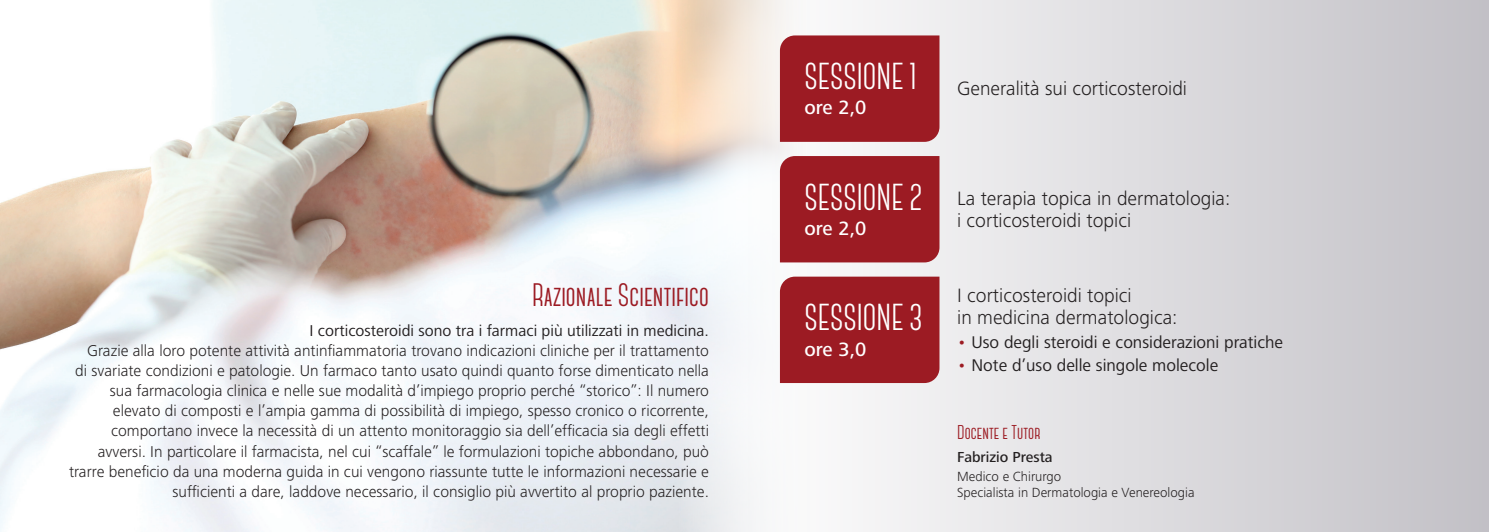
<style>
.page{position:relative;width:1489px;height:532px;background:#fff}
.page>*{position:absolute;margin:0;border:0;box-sizing:border-box;transform-origin:0 0}
.t1{font:700 37.5px "Canter";color:#fff}
.t2{font:700 32.5px "Canter";color:#9c1b23}
.t3{font:300 20px/21.2px "Frutiger Next LT";color:#231f20}
.t4{font:700 20px "Canter";color:#9c1b23}
.t5{font:500 20px "Frutiger Next LT";letter-spacing:-.005em;color:#fff}
.t6{font:17.5px "Frutiger Next LT";color:#231f20}
.t7{font:300 16.25px/20px "Frutiger Next LT";color:#231f20;text-align:right}
.t8{font:16.25px "Frutiger Next LT";color:#231f20}
.t9{font:500 15px "Frutiger Next LT";color:#231f20}
.t10{font:300 13.75px/15.6px "Frutiger Next LT";color:#231f20}
.s1{font-weight:500;color:#fff}
.s2{color:#9c1b23}
</style>
<div class="page">
<img style="left:0;top:0;width:744px;height:531px">
<div style="left:744px;top:0;width:744px;height:531px;background:linear-gradient(to right,#fdfcfc,#c3c1c7)"></div>
<div style="left:780px;top:35px;width:159px;height:107px;background:#9c1b23"></div>
<div style="left:780px;top:156px;width:159px;height:106px;background:#9c1b23"></div>
<div style="left:780px;top:276px;width:159px;height:107px;background:#9c1b23"></div>
<h2 class="t2" style="left:532px;top:278px;width:178px">Razionale Scientifico</h2>
<p class="t8" style="left:309px;top:322px;width:401px">I corticosteroidi sono tra i farmaci più utilizzati in medicina.</p>
<p class="t7" style="left:69px;top:341px;width:641px">Grazie alla loro potente attività antinfiammatoria trovano indicazioni cliniche per il trattamento<br>di svariate condizioni e patologie. Un farmaco tanto usato quindi quanto forse dimenticato nella sua farmacologia clinica e nelle sue modalità d’impiego proprio perché “storico”: Il numero elevato di composti e l’ampia gamma di possibilità di impiego, spesso cronico o ricorrente, comportano invece la necessità di un attento monitoraggio sia dell’efficacia sia degli effetti avversi. In particolare il farmacista, nel cui “scaffale” le formulazioni topiche abbondano, può trarre beneficio da una moderna guida in cui vengono riassunte tutte le informazioni necessarie e sufficienti a dare, laddove necessario, il consiglio più avvertito al proprio paziente.</p>
<p class="t3" style="left:804px;top:79px;width:384px;line-height:19px"><sup>SESSIONE</sup> <sup>1</sup> Generalità sui corticosteroidi <span class="s1">ore 2,0</span></p>
<h1 class="t1" style="left:804px;top:178px;width:119px">SESSIONE 2</h1>
<p class="t5" style="left:804px;top:217px;width:64px">ore 2,0</p>
<h1 class="t1" style="left:804px;top:299px;width:120px">SESSIONE 3</h1>
<p class="t5" style="left:804px;top:337px;width:64px">ore 3,0</p>
<p class="t3" style="left:957px;top:188px;width:275px">La terapia topica in dermatologia: i corticosteroidi topici</p>
<p class="t3" style="left:957px;top:285px;width:222px">I corticosteroidi topici<br>in medicina dermatologica:</p>
<p class="t6" style="left:957px;top:332px;width:327px"><span class="s2">•</span> Uso degli steroidi e considerazioni pratiche</p>
<p class="t6" style="left:957px;top:355px;width:263px"><span class="s2">•</span> Note d’uso delle singole molecole</p>
<p class="t4" style="left:957px;top:422px;width:85px">Docente e Tutor</p>
<p class="t9" style="left:957px;top:448px;width:97px">Fabrizio Presta</p>
<p class="t10" style="left:957px;top:468px;width:239px">Medico e Chirurgo<br>Specialista in Dermatologia e Venereologia</p>
</div>
